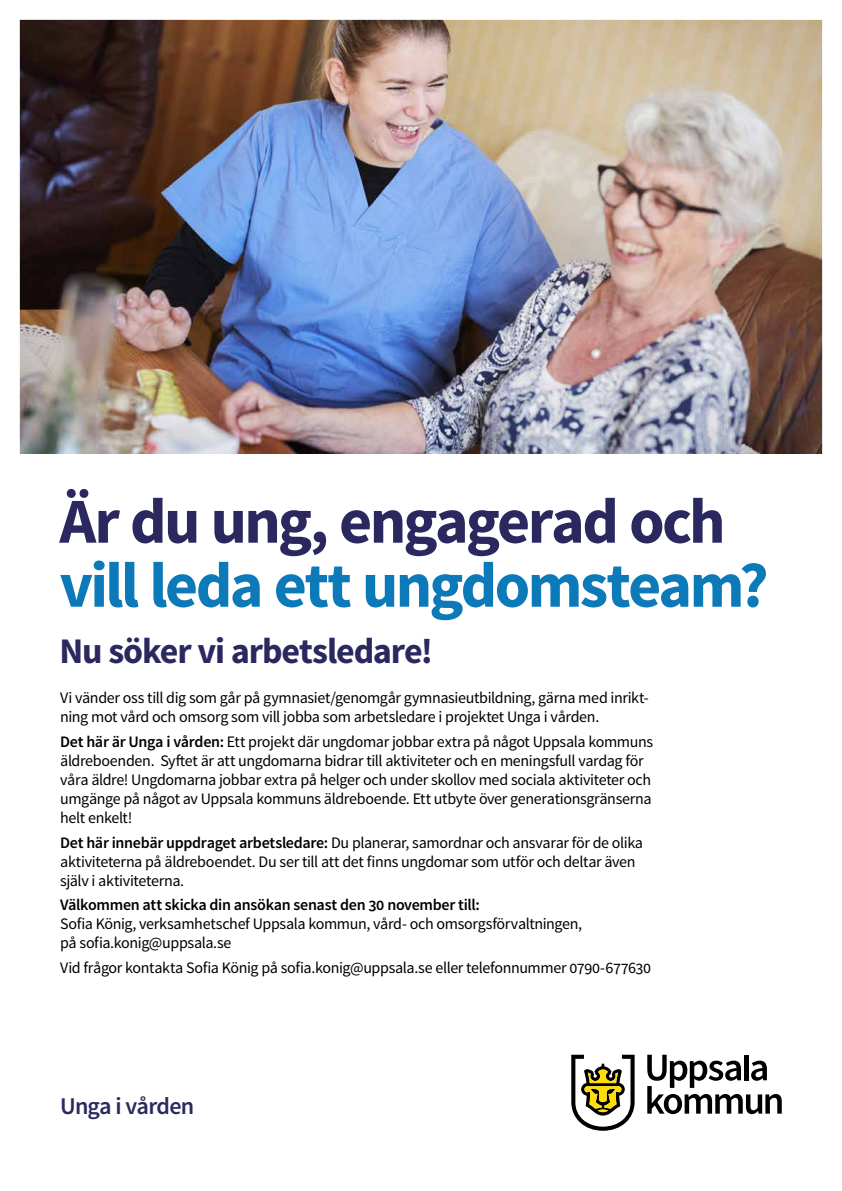
<style>
.page{position:relative;width:842px;height:1191px;background:#fff}
.page>*{position:absolute;margin:0;border:0;box-sizing:border-box;transform-origin:0 0}
.t1{font:700 64px "Source Sans Pro";letter-spacing:-.04em;color:#0c7ab8}
.t2{font:700 64px "Source Sans Pro";letter-spacing:-.04em;color:#2a285f}
.t3{font:700 36px "Source Sans Pro";letter-spacing:-.03em;color:#2a285f}
.t4{font:600 24px "Source Sans Pro";letter-spacing:-.035em;color:#2a285f}
.t5{font:16px/19px "Source Sans Pro";letter-spacing:-.025em;color:#000}
.t6{font:600 16px "Source Sans Pro";letter-spacing:-.02em;color:#000}
.s1{font-weight:600}
</style>
<div class="page">
<svg style="left:647px;top:1054px;width:135px;height:60px"></svg>
<hr style="left:744px;top:1054px;width:4px;height:26px;background:#000">
<svg style="left:571px;top:1054px;width:64px;height:76px"></svg>
<img style="left:21px;top:21px;width:800px;height:433px">
<h1 class="t2" style="left:60px;top:480px;width:667px">Är du ung, engagerad och</h1>
<h1 class="t1" style="left:60px;top:544px;width:711px">vill leda ett ungdomsteam?</h1>
<h2 class="t3" style="left:60px;top:627px;width:375px">Nu söker vi arbetsledare!</h2>
<p class="t5" style="left:60px;top:689px;width:590px">Vi vänder oss till dig som går på gymnasiet/genomgår gymnasieutbildning, gärna med inrikt&shy;ning mot vård och omsorg som vill jobba som arbetsledare i projektet Unga i vården.</p>
<p class="t5" style="left:60px;top:732px;width:594px"><span class="s1">Det här är Unga i vården:</span> Ett projekt där ungdomar jobbar extra på något Uppsala kommuns äldreboenden. Syftet är att ungdomarna bidrar till aktiviteter och en meningsfull vardag för våra äldre! Ungdomarna jobbar extra på helger och under skollov med sociala aktiviteter och umgänge på något av Uppsala kommuns äldreboende. Ett utbyte över generationsgränserna helt enkelt!</p>
<p class="t5" style="left:60px;top:833px;width:584px"><span class="s1">Det här innebär uppdraget arbetsledare:</span> Du planerar, samordnar och ansvarar för de olika aktiviteterna på äldreboendet. Du ser till att det finns ungdomar som utför och deltar även själv i aktiviteterna.</p>
<p class="t6" style="left:60px;top:895px;width:421px">Välkommen att skicka din ansökan senast den 30 november till:</p>
<p class="t5" style="left:60px;top:915px;width:523px">Sofia König, verksamhetschef Uppsala kommun, vård- och omsorgsförvaltningen, på sofia.konig@uppsala.se</p>
<p class="t5" style="left:60px;top:958px;width:592px">Vid frågor kontakta Sofia König på sofia.konig@uppsala.se eller telefonnummer 0790-677630</p>
<h3 class="t4" style="left:60px;top:1090px;width:136px">Unga i vården</h3>
</div>
